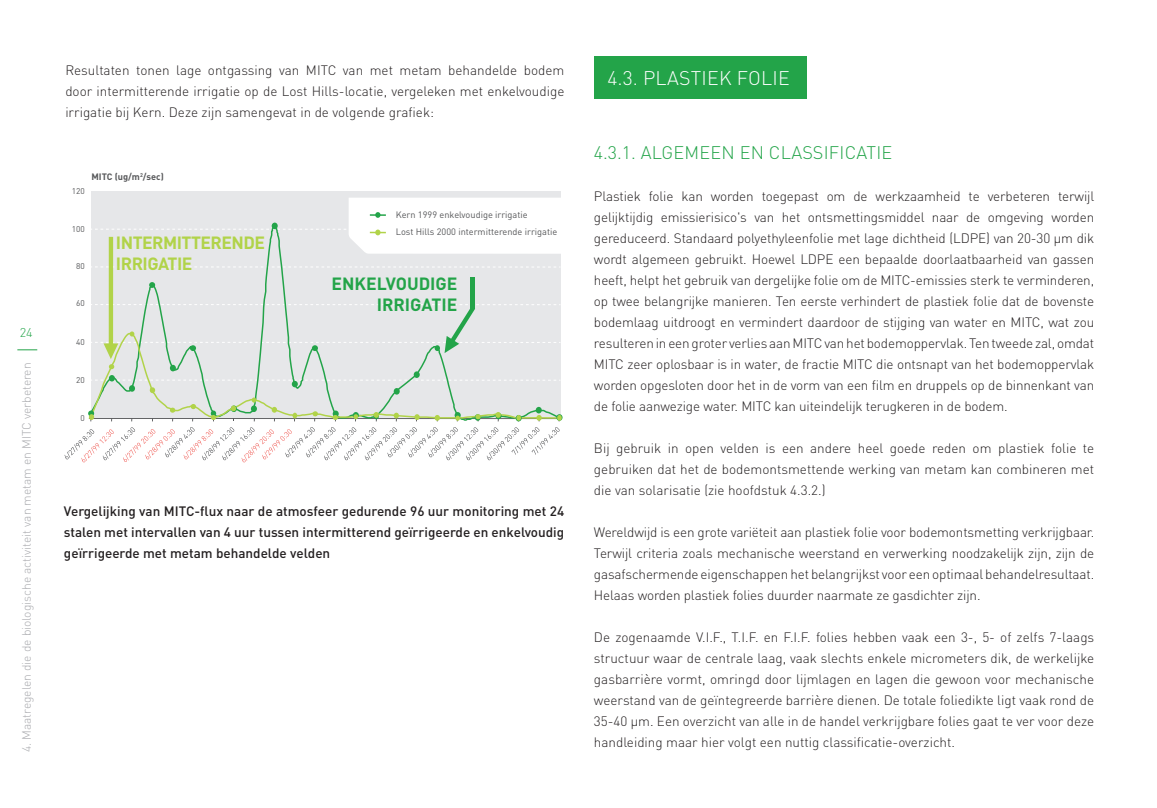
<style>
.page{position:relative;width:1157px;height:808px;background:#fff}
.page>*{position:absolute;margin:0;border:0;box-sizing:border-box;transform-origin:0 0}
.t1{font:300 19.5px "DIN";letter-spacing:.015em;color:#fff}
.t2{font:300 18px "DIN";letter-spacing:.015em;color:#23a449}
.t3{font:700 17.55px/21px "DIN";letter-spacing:-.03em;color:#b1d349}
.t4{font:700 17.55px/21px "DIN";color:#23a449;text-align:right}
.t5{font:300 13.5px/21px "DIN";color:#231f20;text-align:justify}
.t6{font:500 13.5px/21px "DIN";color:#231f20;text-align:justify}
.t7{font:300 12.6px "DIN";color:#23a449}
.t8{font:300 12px "DIN";color:#a8a9ad}
.t9{font:9.15px "DIN";color:#57585a}
.t10{font:700 9.15px "DIN";color:#57585a}
.t11{font:8.25px "DIN";color:#57585a}
</style>
<div class="page">
<div style="left:91px;top:191px;width:469px;height:227px;background:#e6e7e9"></div>
<svg style="left:65px;top:427px;width:495px;height:35px"></svg>
<svg style="left:88px;top:198px;width:474px;height:223px"></svg>
<svg style="left:17px;top:349px;width:20px;height:1px"></svg>
<div style="left:594px;top:56px;width:212px;height:43px;background:#23a449"></div>
<p class="t7" style="left:20px;top:324px;width:14px">24</p>
<p class="t8" style="left:19px;top:752px;width:391px;rotate:-90deg">4. Maatregelen die de biologische activiteit van metam en MITC verbeteren</p>
<p class="t5" style="left:65px;top:60px;width:500px">Resultaten tonen lage ontgassing van MITC van met metam behandelde bodem door intermitterende irrigatie op de Lost Hills-locatie, vergeleken met enkelvoudige irrigatie bij Kern. Deze zijn samengevat in de volgende grafiek:</p>
<p class="t11" style="left:72px;top:186px;width:14px">120</p>
<p class="t11" style="left:72px;top:224px;width:14px">100</p>
<p class="t11" style="left:76px;top:261px;width:10px">80</p>
<p class="t11" style="left:76px;top:298px;width:10px">60</p>
<p class="t11" style="left:76px;top:337px;width:10px">40</p>
<p class="t11" style="left:76px;top:375px;width:10px">20</p>
<p class="t11" style="left:80px;top:413px;width:6px">0</p>
<p class="t10" style="left:91px;top:171px;width:74px">MITC (ug/m<sup>2</sup>/sec)</p>
<p class="t3" style="left:116px;top:232px;width:151px">INTERMITTERENDE<br>IRRIGATIE</p>
<p class="t9" style="left:396px;top:209px;width:133px">Kern 1999 enkelvoudige irrigatie</p>
<p class="t9" style="left:396px;top:226px;width:163px">Lost Hills 2000 intermitterende irrigatie</p>
<p class="t4" style="left:331px;top:272px;width:127px">ENKELVOUDIGE<br>IRRIGATIE</p>
<p class="t6" style="left:64px;top:500px;width:502px">Vergelijking van MITC-flux naar de atmosfeer gedurende 96 uur monitoring met 24 stalen met intervallen van 4 uur tussen intermitterend geïrrigeerde en enkelvoudig geïrrigeerde met metam behandelde velden</p>
<p class="t1" style="left:607px;top:66px;width:184px">4.3. PLASTIEK FOLIE</p>
<p class="t2" style="left:594px;top:141px;width:300px">4.3.1. ALGEMEEN EN CLASSIFICATIE</p>
<p class="t5" style="left:594px;top:186px;width:502px">Plastiek folie kan worden toegepast om de werkzaamheid te verbeteren terwijl gelijktijdig emissierisico's van het ontsmettingsmiddel naar de omgeving worden gereduceerd. Standaard polyethyleenfolie met lage dichtheid (LDPE) van 20-30 µm dik wordt algemeen gebruikt. Hoewel LDPE een bepaalde doorlaatbaarheid van gassen heeft, helpt het gebruik van dergelijke folie om de MITC-emissies sterk te verminderen, op twee belangrijke manieren. Ten eerste verhindert de plastiek folie dat de bovenste bodemlaag uitdroogt en vermindert daardoor de stijging van water en MITC, wat zou resulteren in een groter verlies aan MITC van het bodemoppervlak. Ten tweede zal, omdat MITC zeer oplosbaar is in water, de fractie MITC die ontsnapt van het bodemoppervlak worden opgesloten door het in de vorm van een film en druppels op de binnenkant van de folie aanwezige water. MITC kan uiteindelijk terugkeren in de bodem.</p>
<p class="t5" style="left:594px;top:438px;width:502px">Bij gebruik in open velden is een andere heel goede reden om plastiek folie te gebruiken dat het de bodemontsmettende werking van metam kan combineren met die van solarisatie (zie hoofdstuk 4.3.2.)</p>
<p class="t5" style="left:594px;top:522px;width:502px">Wereldwijd is een grote variëteit aan plastiek folie voor bodemontsmetting verkrijgbaar.<br>Terwijl criteria zoals mechanische weerstand en verwerking noodzakelijk zijn, zijn de gasafschermende eigenschappen het belangrijkst voor een optimaal behandelresultaat.<br>Helaas worden plastiek folies duurder naarmate ze gasdichter zijn.</p>
<p class="t5" style="left:594px;top:627px;width:502px">De zogenaamde V.I.F., T.I.F. en F.I.F. folies hebben vaak een 3-, 5- of zelfs 7-laags structuur waar de centrale laag, vaak slechts enkele micrometers dik, de werkelijke gasbarrière vormt, omringd door lijmlagen en lagen die gewoon voor mechanische weerstand van de geïntegreerde barrière dienen. De totale foliedikte ligt vaak rond de 35-40 µm. Een overzicht van alle in de handel verkrijgbare folies gaat te ver voor deze handleiding maar hier volgt een nuttig classificatie-overzicht.</p>
</div>
